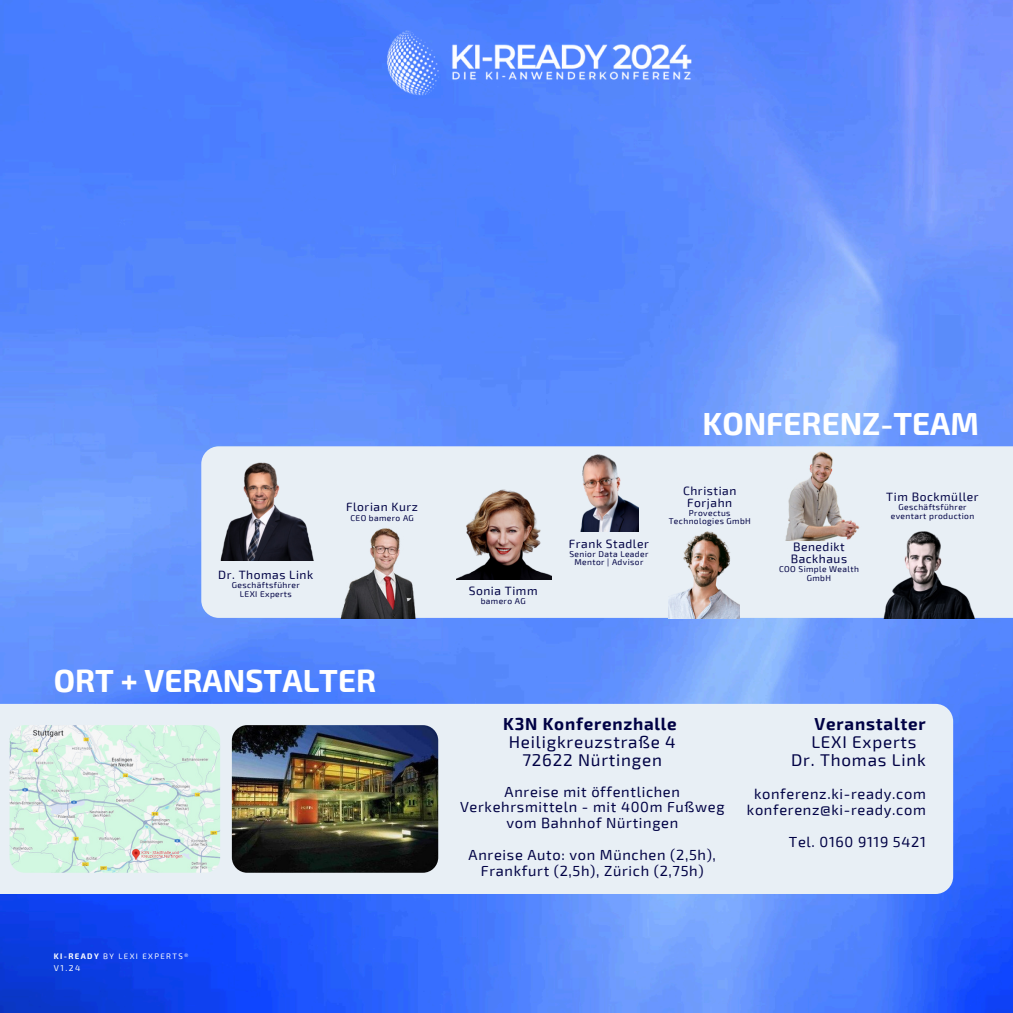
<style>
.page{position:relative;width:1013px;height:1013px;background:#fff}
.page>*{position:absolute;margin:0;border:0;box-sizing:border-box;transform-origin:0 0}
.t1{font:700 31.25px "Exo 2";color:#fff}
.t2{font:17px/17.8px "Exo 2";letter-spacing:.045em;color:#000144}
.t3{font:700 17px "Exo 2";letter-spacing:.045em;color:#000144}
.t4{font:14.62px/16px "Exo 2";letter-spacing:.045em;color:#000144;text-align:center}
.t5{font:12px/11.9px "Exo 2";letter-spacing:.045em;color:#000144}
.t6{font:8.5px "Exo 2";color:#fff}
.t7{font:8.38px/8.4px "Exo 2";letter-spacing:.045em;color:#000144;text-align:center}
.t8{font:7.88px "Exo 2";letter-spacing:.175em;color:#fff}
.s1{font-weight:700}
</style>
<div class="page">
<img style="left:0;top:0;width:1012px;height:1012px">
<div style="left:0;top:704px;width:953px;height:190px;background:#e8eff5"></div>
<img style="left:232px;top:725px;width:206px;height:147px;border-radius:15px">
<img style="left:10px;top:725px;width:210px;height:147px;border-radius:15px">
<div style="left:201px;top:446px;width:811px;height:172px;background:#e8eff5"></div>
<img style="left:333px;top:515px;width:115px;height:103px">
<img style="left:560px;top:453px;width:78px;height:78px">
<img style="left:857px;top:514px;width:124px;height:104px">
<img style="left:197px;top:454px;width:130px;height:106px">
<img style="left:754px;top:446px;width:146px;height:94px">
<img style="left:668px;top:520px;width:72px;height:98px">
<img style="left:456px;top:483px;width:95px;height:96px">
<img style="left:372px;top:10px;width:329px;height:101px">
<p class="t5" style="left:218px;top:569px;width:96px">Dr. Thomas Link</p>
<p class="t7" style="left:232px;top:581px;width:69px">Geschäftsführer<br>LEXI Experts</p>
<p class="t5" style="left:346px;top:501px;width:73px">Florian Kurz</p>
<p class="t7" style="left:350px;top:513px;width:65px">CEO bamero AG</p>
<h1 class="t1" style="left:54px;top:662px;width:324px">ORT + VERANSTALTER</h1>
<p class="t8" style="left:54px;top:952px;width:136px"><span class="s1">KI-READY</span> BY LEXI EXPERTS®</p>
<p class="t6" style="left:54px;top:963px;width:28px">V1.24</p>
<h1 class="t1" style="left:702px;top:405px;width:278px">KONFERENZ-TEAM</h1>
<p class="t5" style="left:468px;top:585px;width:70px">Sonia Timm</p>
<p class="t7" style="left:480px;top:597px;width:46px">bamero AG</p>
<p class="t5" style="left:569px;top:537px;width:81px">Frank Stadler</p>
<p class="t7" style="left:569px;top:549px;width:80px">Senior Data Leader<br>Mentor | Advisor</p>
<p class="t5" style="left:683px;top:485px;width:55px;text-align:center">Christian<br>Forjahn</p>
<p class="t7" style="left:668px;top:509px;width:84px">Provectus<br>Technologies GmbH</p>
<p class="t5" style="left:790px;top:541px;width:58px">Benedikt<br>Backhaus</p>
<p class="t7" style="left:779px;top:565px;width:81px">COO Simple Wealth<br>GmbH</p>
<p class="t5" style="left:886px;top:491px;width:94px">Tim Bockmüller</p>
<p class="t7" style="left:890px;top:503px;width:85px">Geschäftsführer eventart production</p>
<p class="t3" style="left:503px;top:713px;width:175px">K3N Konferenzhalle</p>
<p class="t2" style="left:509px;top:733px;width:168px;text-align:center">Heiligkreuzstraße 4<br>72622 Nürtingen</p>
<p class="t4" style="left:460px;top:783px;width:266px">Anreise mit öffentlichen<br>Verkehrsmitteln - mit 400m Fußweg vom Bahnhof Nürtingen</p>
<p class="t4" style="left:468px;top:847px;width:249px">Anreise Auto: von München (2,5h),<br>Frankfurt (2,5h), Zürich (2,75h)</p>
<p class="t3" style="left:814px;top:713px;width:113px">Veranstalter</p>
<p class="t2" style="left:791px;top:733px;width:136px;text-indent:20px">LEXI Experts<br>Dr. Thomas Link</p>
<p class="t4" style="left:747px;top:786px;width:180px">konferenz.ki-ready.com konferenz@ki-ready.com</p>
<p class="t4" style="left:789px;top:834px;width:138px">Tel. 0160 9119 5421</p>
</div>
